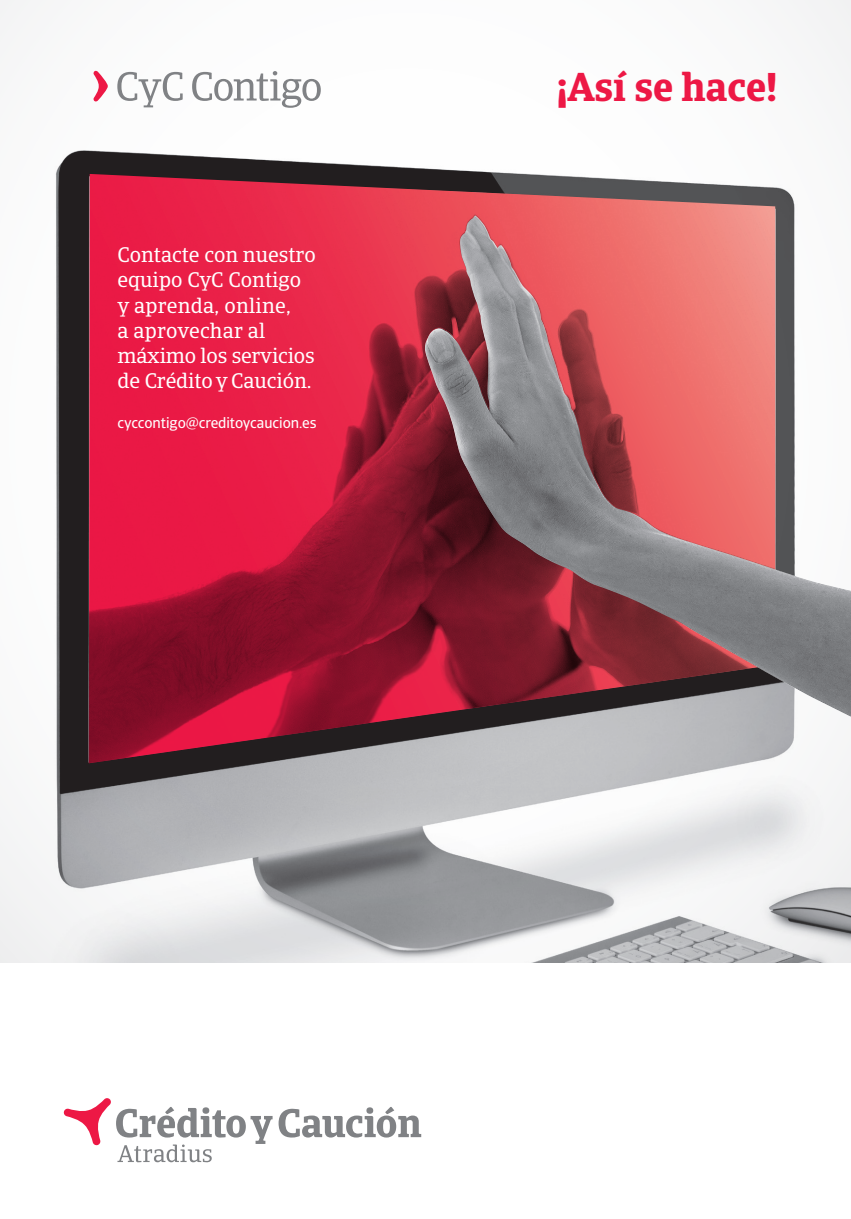
<style>
.page{position:relative;width:851px;height:1219px;background:#fff}
.page>*{position:absolute;margin:0;border:0;box-sizing:border-box;transform-origin:0 0}
.t1{font:700 40px "Catalana";color:#ed1845}
.t2{font:21px/25.2px "Catalana";color:#fff}
.t3{font:15px "Catalana Sans";letter-spacing:-.005em;color:#fff}
</style>
<div class="page">
<img style="left:0;top:150px;width:850px;height:813px">
<img style="left:89px;top:174px;width:686px;height:589px">
<img style="left:425px;top:217px;width:425px;height:500px">
<svg style="left:278px;top:1107px;width:143px;height:30px"></svg>
<svg style="left:63px;top:1098px;width:209px;height:64px"></svg>
<svg style="left:93px;top:70px;width:15px;height:32px"></svg>
<svg style="left:117px;top:71px;width:204px;height:37px"></svg>
<p class="t2" style="left:117px;top:243px;width:200px">Contacte con nuestro</p>
<p class="t2" style="left:117px;top:268px;width:185px">equipo CyC Contigo y aprenda, online,</p>
<p class="t2" style="left:117px;top:318px;width:199px">a aprovechar al máximo los servicios</p>
<p class="t2" style="left:117px;top:369px;width:195px">de Crédito y Caución.</p>
<p class="t3" style="left:117px;top:413px;width:201px">cyccontigo@creditoycaucion.es</p>
<p class="t1" style="left:556px;top:62px;width:222px">¡Así se hace!</p>
</div>
